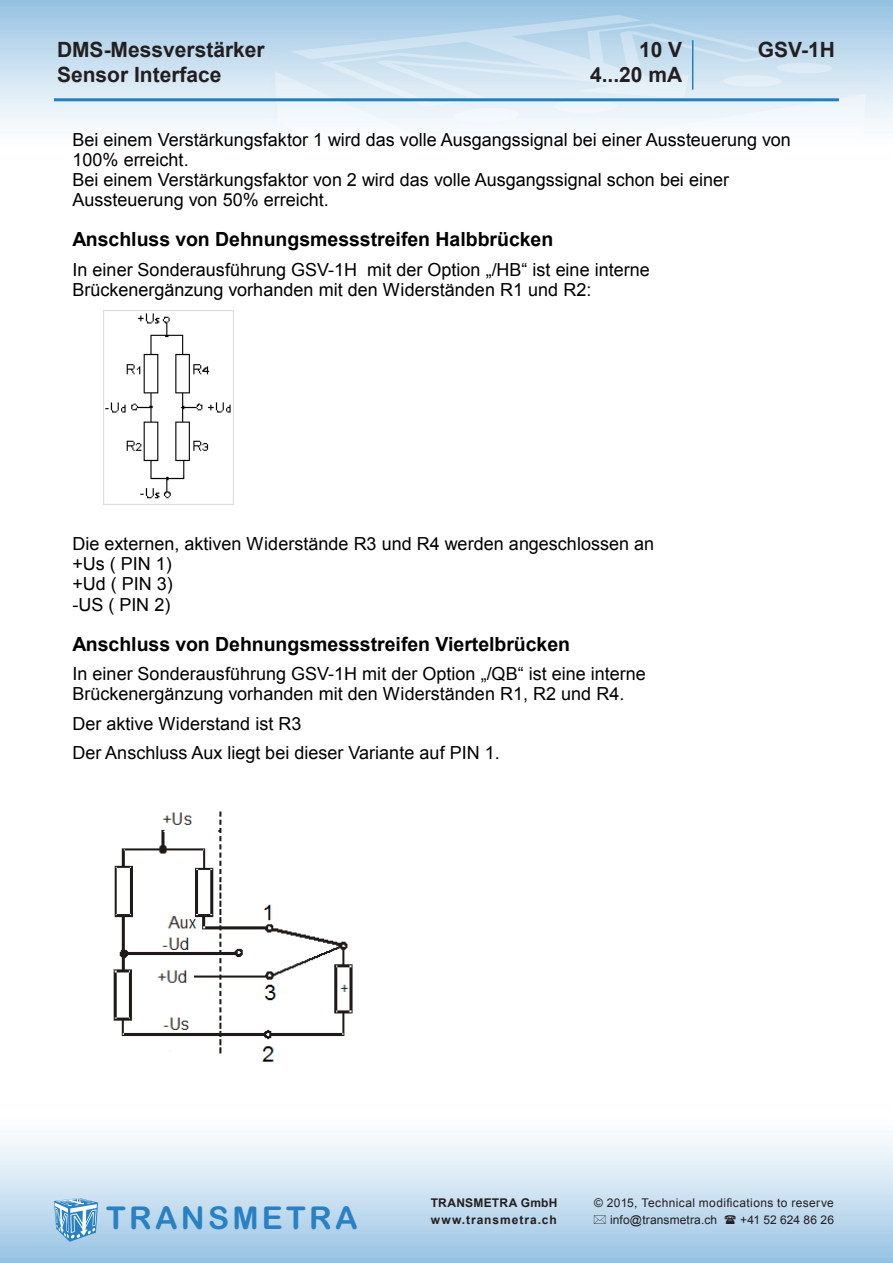
<style>
.page{position:relative;width:893px;height:1263px;background:#fff}
.page>*{position:absolute;margin:0;border:0;box-sizing:border-box;transform-origin:0 0}
.t1{font:31.5px "Arial Rounded MT Bold";letter-spacing:.105em;color:#2981c4}
.t2{font:700 21px "Arial";color:#231f20}
.t3{font:700 19.5px "Arial";color:#000}
.t4{font:18px/20.1px "Arial";color:#000}
.t5{font:12px "Arial";letter-spacing:.025em;color:#231f20}
.t6{font:700 12px "Arial";letter-spacing:.065em;color:#231f20}
.t7{font:700 12px "Arial";letter-spacing:.02em;color:#231f20}
.t8{font:12px "Arial";letter-spacing:.005em;color:#231f20}
</style>
<div class="page">
<div style="left:0;top:0;width:893px;height:170px;background:linear-gradient(to bottom,#9cc6e4,#fff)"></div>
<img style="left:267px;top:11px;width:615px;height:159px">
<div style="left:0;top:1093px;width:893px;height:170px;background:linear-gradient(to bottom,#fff,#9dc6e4)"></div>
<svg style="left:54px;top:1198px;width:44px;height:44px;background:#85b7dd"></svg>
<hr style="left:54px;top:98px;width:785px;height:3px;background:#2380be">
<hr style="left:692px;top:40px;width:1px;height:50px;background:#2380be">
<img style="left:113px;top:811px;width:240px;height:251px">
<img style="left:103px;top:310px;width:130px;height:195px">
<svg style="left:594px;top:1215px;width:12px;height:9px"></svg>
<svg style="left:725px;top:1215px;width:11px;height:9px"></svg>
<p class="t2" style="left:57px;top:35px;width:209px">DMS-Messverstärker</p>
<p class="t2" style="left:57px;top:60px;width:166px">Sensor Interface</p>
<p class="t2" style="left:639px;top:35px;width:45px">10 V</p>
<p class="t2" style="left:590px;top:60px;width:94px">4...20 mA</p>
<p class="t2" style="left:758px;top:35px;width:79px">GSV-1H</p>
<p class="t4" style="left:72px;top:131px;width:720px">Bei einem Verstärkungsfaktor 1 wird das volle Ausgangssignal bei einer Aussteuerung von 100% erreicht.<br>Bei einem Verstärkungsfaktor von 2 wird das volle Ausgangssignal schon bei einer Aussteuerung von 50% erreicht.</p>
<p class="t3" style="left:72px;top:232px;width:482px">Anschluss von Dehnungsmessstreifen Halbbrücken</p>
<p class="t4" style="left:72px;top:261px;width:579px">In einer Sonderausführung GSV-1H mit der Option „/HB“ ist eine interne<br>Brückenergänzung vorhanden mit den Widerständen R1 und R2:</p>
<p class="t4" style="left:72px;top:535px;width:583px">Die externen, aktiven Widerstände R3 und R4 werden angeschlossen an +Us ( PIN 1)<br>+Ud ( PIN 3)<br>-US ( PIN 2)</p>
<p class="t3" style="left:72px;top:636px;width:499px">Anschluss von Dehnungsmessstreifen Viertelbrücken</p>
<p class="t4" style="left:72px;top:665px;width:575px">In einer Sonderausführung GSV-1H mit der Option „/QB“ ist eine interne<br>Brückenergänzung vorhanden mit den Widerständen R1, R2 und R4.</p>
<p class="t4" style="left:72px;top:710px;width:429px;line-height:29.2px">Der aktive Widerstand ist R3<br>Der Anschluss Aux liegt bei dieser Variante auf PIN 1.</p>
<p class="t1" style="left:106px;top:1199px;width:253px">TRANSMETRA</p>
<p class="t7" style="left:431px;top:1195px;width:128px">TRANSMETRA GmbH</p>
<p class="t5" style="left:594px;top:1195px;width:241px">© 2015, Technical modifications to reserve</p>
<p class="t6" style="left:431px;top:1212px;width:127px">www.transmetra.ch</p>
<p class="t5" style="left:610px;top:1212px;width:109px">info@transmetra.ch</p>
<p class="t8" style="left:740px;top:1212px;width:95px">+41 52 624 86 26</p>
</div>
